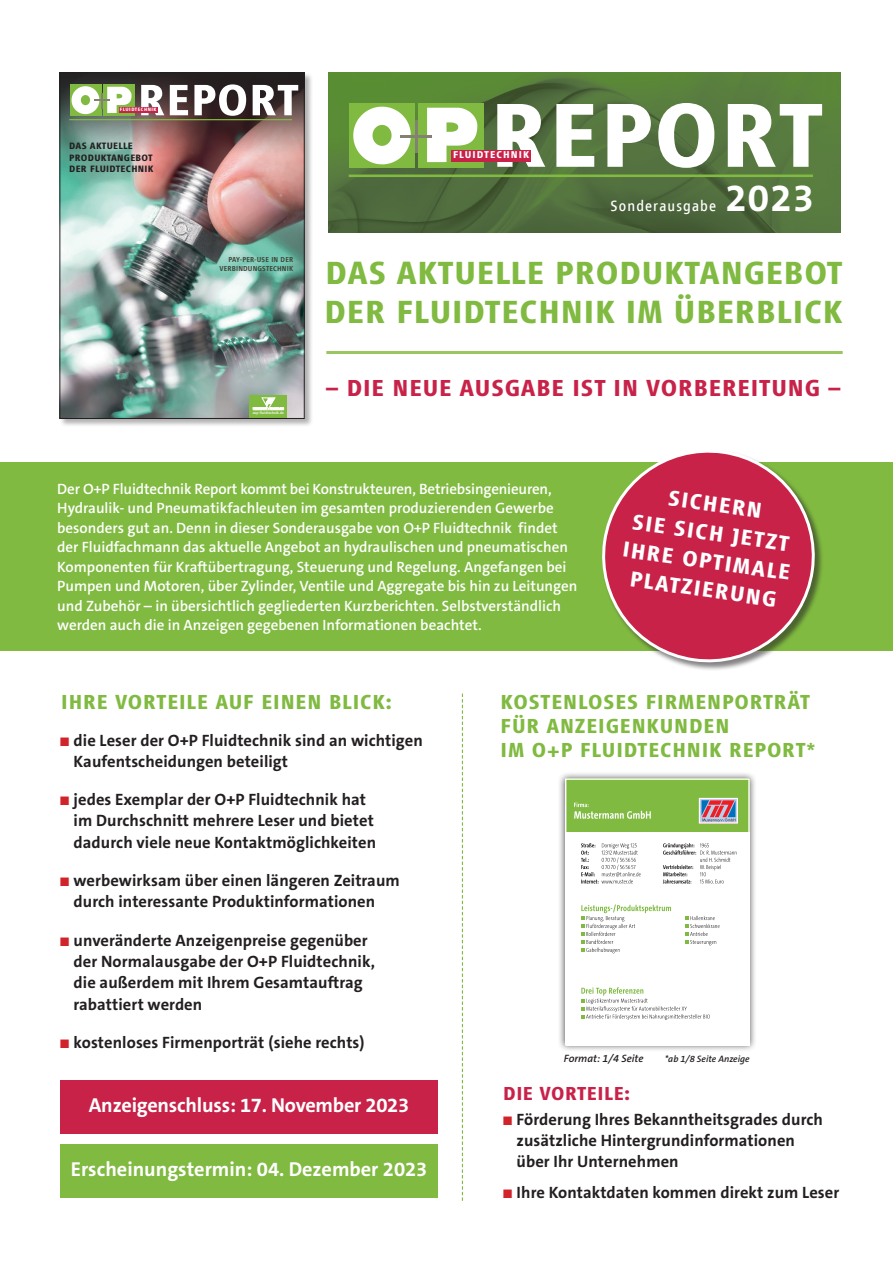
<style>
.page{position:relative;width:893px;height:1263px;background:#fff}
.page>*{position:absolute;margin:0;border:0;box-sizing:border-box;transform-origin:0 0}
.t1{font:700 38.7px "The Sans C5";color:#fff}
.t2{font:700 33.15px/39.3px "Vialog LT";letter-spacing:.025em;color:#80ba41}
.t3{font:700 24px "Vialog LT";letter-spacing:.035em;color:#c82249}
.t4{font:700 22.5px/28.5px "Vialog LT";color:#fff;text-align:center}
.t5{font:700 21px/24px "Vialog LT";letter-spacing:.04em;color:#80ba41}
.t6{font:700 20.25px "The Sans C5";letter-spacing:-.005em;color:#fff}
.t7{font:700 19.5px "Vialog LT";letter-spacing:.025em;color:#c82249}
.t8{font:700 16.5px/21.3px "The Sans C5";letter-spacing:.005em;color:#231f20}
.t9{font:15.6px "Vialog LT";letter-spacing:.07em;color:#fff}
.t10{font:600 15px/19.5px "The Sans C5";color:#fff}
.t11{font:italic 600 10.65px "The Sans C5";color:#231f20}
.t12{font:700 10.35px "Vialog LT";letter-spacing:.1em;color:#fff}
.t13{font:700 9.6px/11.7px "Vialog LT";letter-spacing:.03em;color:#231f20}
.t14{font:italic 600 9.3px "The Sans C5";color:#231f20}
.t15{font:500 7.35px/9px "Vialog LT";letter-spacing:.02em;color:#3e3c32;text-align:right}
.t16{font:700 4.95px "Vialog LT";letter-spacing:.1em;color:#fff}
.t17{font:500 3.75px "Vialog LT";letter-spacing:.02em;color:#fff}
</style>
<div class="page">
<img style="left:328px;top:73px;width:512px;height:160px">
<div style="left:59px;top:72px;width:254px;height:356px;background:#231f20;opacity:.35"></div>
<img style="left:62px;top:169px;width:240px;height:248px">
<img style="left:62px;top:75px;width:240px;height:94px">
<div style="left:103px;top:84px;width:32px;height:32px;background:#80ba41"></div>
<div style="left:70px;top:84px;width:31px;height:32px;background:#80ba41"></div>
<svg style="left:72px;top:86px;width:60px;height:28px"></svg>
<hr style="left:69px;top:119px;width:223px;height:1px;background:#80ba41">
<svg style="left:141px;top:84px;width:157px;height:32px"></svg>
<div style="left:119px;top:107px;width:38px;height:6px;background:#c82249"></div>
<div style="left:250px;top:395px;width:37px;height:23px;background:#80ba41"></div>
<hr style="left:253px;top:410px;width:31px;height:1px;background:#fff">
<svg style="left:253px;top:398px;width:31px;height:11px"></svg>
<div style="left:60px;top:73px;width:244px;height:346px;border:1px solid #231f20"></div>
<hr style="left:326px;top:351px;width:517px;height:3px;background:#9ac662">
<div style="left:0;top:462px;width:893px;height:189px;background:#80ba41"></div>
<svg style="left:602px;top:452px;width:220px;height:216px"></svg>
<div style="left:60px;top:1080px;width:378px;height:53px;background:#c82249"></div>
<div style="left:60px;top:1145px;width:378px;height:53px;background:#80ba41"></div>
<div style="left:558px;top:771px;width:199px;height:281px;background:#231f20;opacity:.75"></div>
<div style="left:566px;top:825px;width:183px;height:220px;background:#fff"></div>
<svg style="left:581px;top:987px;width:129px;height:33px"></svg>
<svg style="left:685px;top:916px;width:35px;height:29px"></svg>
<svg style="left:581px;top:904px;width:90px;height:49px"></svg>
<svg style="left:581px;top:843px;width:155px;height:40px"></svg>
<div style="left:566px;top:779px;width:183px;height:53px;background:#80ba41"></div>
<svg style="left:574px;top:802px;width:77px;height:17px"></svg>
<div style="left:565px;top:778px;width:185px;height:267px;border:1px solid #fff"></div>
<svg style="left:701px;top:800px;width:35px;height:22px"></svg>
<svg style="left:701px;top:800px;width:34px;height:21px"></svg>
<div style="left:699px;top:798px;width:39px;height:26px;border:1px solid #fff"></div>
<svg style="left:462px;top:693px;width:1px;height:508px"></svg>
<div style="left:418px;top:103px;width:66px;height:65px;background:#80ba41"></div>
<div style="left:349px;top:103px;width:66px;height:65px;background:#80ba41"></div>
<svg style="left:427px;top:108px;width:50px;height:54px"></svg>
<svg style="left:353px;top:107px;width:58px;height:57px"></svg>
<hr style="left:401px;top:135px;width:31px;height:2px;background:#828173">
<hr style="left:415px;top:120px;width:3px;height:33px;background:#828173">
<hr style="left:349px;top:174px;width:464px;height:3px;background:#80ba41">
<svg style="left:497px;top:103px;width:325px;height:65px"></svg>
<div style="left:451px;top:150px;width:80px;height:11px;background:#c82249"></div>
<p class="t16" style="left:120px;top:107px;width:38px">FLUIDTECHNIK</p>
<p class="t13" style="left:69px;top:140px;width:86px">DAS AKTUELLE<br>PRODUKTANGEBOT<br>DER FLUIDTECHNIK</p>
<p class="t12" style="left:453px;top:149px;width:78px">FLUIDTECHNIK</p>
<p class="t9" style="left:610px;top:197px;width:107px">Sonderausgabe</p>
<h1 class="t1" style="left:725px;top:173px;width:90px">2023</h1>
<p class="t15" style="left:219px;top:255px;width:75px">PAY-PER-USE IN DER<br>VERBINDUNGSTECHNIK</p>
<h2 class="t2" style="left:325px;top:253px;width:520px">DAS AKTUELLE PRODUKTANGEBOT<br>DER FLUIDTECHNIK IM ÜBERBLICK</h2>
<p class="t17" style="left:253px;top:411px;width:33px">oup-fluidtechnik.de</p>
<h3 class="t3" style="left:326px;top:375px;width:516px">– DIE NEUE AUSGABE IST IN VORBEREITUNG –</h3>
<p class="t10" style="left:57px;top:479px;width:522px">Der O+P Fluidtechnik Report kommt bei Konstrukteuren, Betriebsingenieuren, Hydraulik- und Pneumatikfachleuten im gesamten produzierenden Gewerbe besonders gut an. Denn in dieser Sonderausgabe von O+P Fluidtechnik findet der Fluidfachmann das aktuelle Angebot an hydraulischen und pneumatischen Komponenten für Kraftübertragung, Steuerung und Regelung. Angefangen bei Pumpen und Motoren, über Zylinder, Ventile und Aggregate bis hin zu Leitungen und Zubehör – in übersichtlich gegliederten Kurzberichten. Selbstverständlich werden auch die in Anzeigen gegebenen Informationen beachtet.</p>
<h3 class="t4" style="left:633px;top:478px;width:170px;rotate:8deg">SICHERN<br>SIE SICH JETZT<br>IHRE OPTIMALE<br>PLATZIERUNG</h3>
<p class="t5" style="left:61px;top:690px;width:332px">IHRE VORTEILE AUF EINEN BLICK:</p>
<p class="t8" style="left:74px;top:729px;width:351px">die Leser der O+P Fluidtechnik sind an wichtigen<br>Kaufentscheidungen beteiligt</p>
<p class="t8" style="left:74px;top:789px;width:304px">jedes Exemplar der O+P Fluidtechnik hat im Durchschnitt mehrere Leser und bietet dadurch viele neue Kontaktmöglichkeiten</p>
<p class="t8" style="left:74px;top:870px;width:328px">werbewirksam über einen längeren Zeitraum durch interessante Produktinformationen</p>
<p class="t8" style="left:74px;top:929px;width:303px">unveränderte Anzeigenpreise gegenüber der Normalausgabe der O+P Fluidtechnik, die außerdem mit Ihrem Gesamtauftrag rabattiert werden</p>
<p class="t8" style="left:74px;top:1032px;width:292px">kostenloses Firmenporträt (siehe rechts)</p>
<p class="t6" style="left:89px;top:1092px;width:322px">Anzeigenschluss: 17. November 2023</p>
<p class="t6" style="left:71px;top:1156px;width:358px">Erscheinungstermin: 04. Dezember 2023</p>
<p class="t5" style="left:501px;top:690px;width:316px">KOSTENLOSES FIRMENPORTRÄT<br>FÜR ANZEIGENKUNDEN<br>IM O+P FLUIDTECHNIK REPORT*</p>
<p class="t11" style="left:564px;top:1052px;width:81px">Format: 1/4 Seite</p>
<p class="t14" style="left:665px;top:1053px;width:86px">*ab 1/8 Seite Anzeige</p>
<p class="t7" style="left:503px;top:1082px;width:128px">DIE VORTEILE:</p>
<p class="t8" style="left:517px;top:1109px;width:308px">Förderung Ihres Bekanntheitsgrades durch zusätzliche Hintergrundinformationen über Ihr Unternehmen</p>
<p class="t8" style="left:517px;top:1182px;width:324px">Ihre Kontaktdaten kommen direkt zum Leser</p>
</div>
